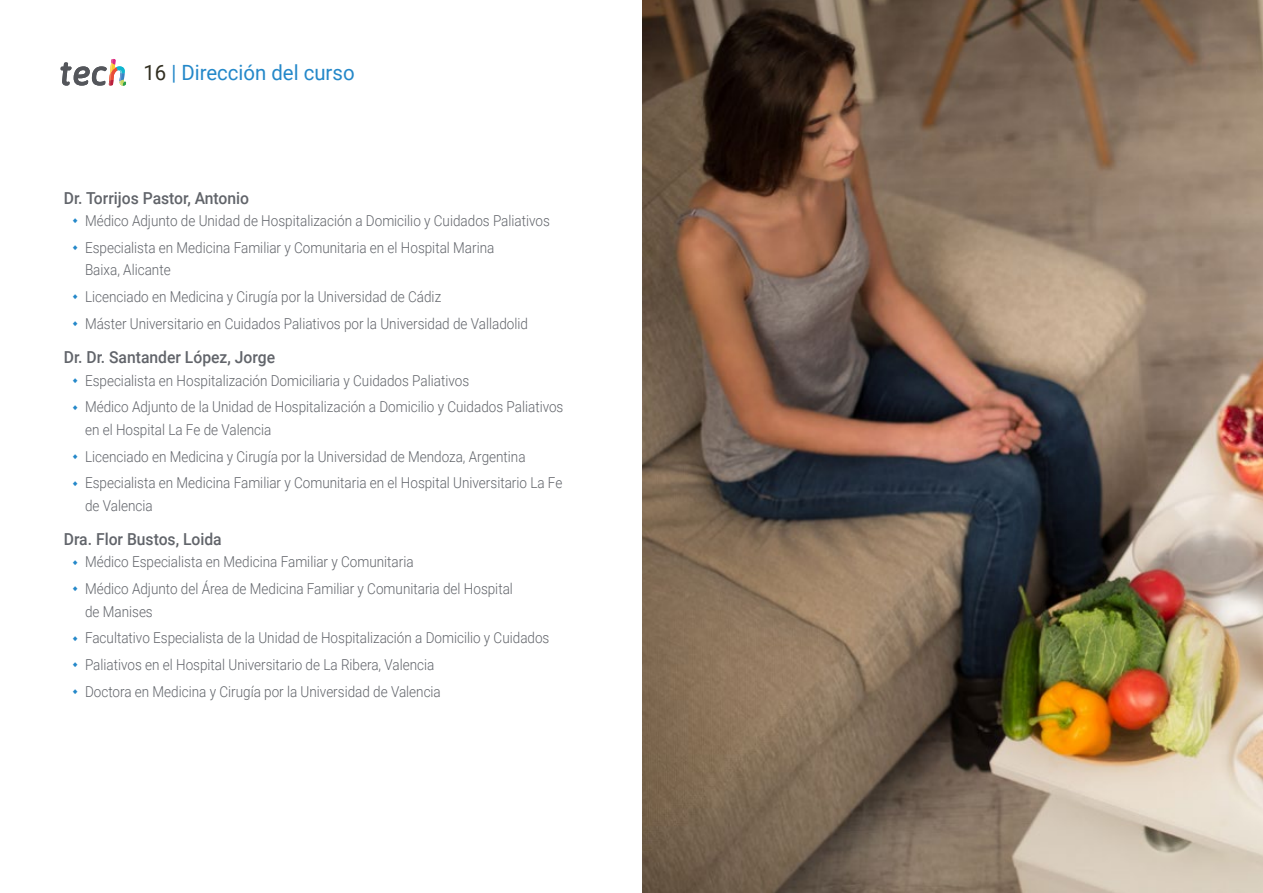
<style>
.page{position:relative;width:1263px;height:893px;background:#fff}
.page>*{position:absolute;margin:0;border:0;box-sizing:border-box;transform-origin:0 0}
.t1{font:21px "Roboto";color:#2488c9}
.t2{font:500 16.5px "Roboto";color:#61646a;scale:.95 1}
.t3{font:300 15px/26.7px "Roboto";color:#61646a;scale:.9 1}
.s1{color:#312e20}
</style>
<div class="page">
<img style="left:642px;top:0;width:621px;height:893px">
<svg style="left:61px;top:59px;width:65px;height:27px"></svg>
<h1 class="t1" style="left:144px;top:57px;width:213px"><span class="s1">16</span> | Dirección del curso</h1>
<p class="t2" style="left:64px;top:186px;width:196px">Dr. Torrijos Pastor, Antonio</p>
<p class="t3" style="left:85px;top:207px;width:518px">Médico Adjunto de Unidad de Hospitalización a Domicilio y Cuidados Paliativos<br>Especialista en Medicina Familiar y Comunitaria en el Hospital Marina</p>
<p class="t3" style="left:85px;top:256px;width:494px">Baixa, Alicante<br>Licenciado en Medicina y Cirugía por la Universidad de Cádiz<br>Máster Universitario en Cuidados Paliativos por la Universidad de Valladolid</p>
<p class="t2" style="left:64px;top:346px;width:224px">Dr. Dr. Santander López, Jorge</p>
<p class="t3" style="left:85px;top:366px;width:533px">Especialista en Hospitalización Domiciliaria y Cuidados Paliativos<br>Médico Adjunto de la Unidad de Hospitalización a Domicilio y Cuidados Paliativos</p>
<p class="t3" style="left:85px;top:415px;width:532px">en el Hospital La Fe de Valencia<br>Licenciado en Medicina y Cirugía por la Universidad de Mendoza, Argentina<br>Especialista en Medicina Familiar y Comunitaria en el Hospital Universitario La Fe</p>
<p class="t3" style="left:85px;top:491px;width:77px">de Valencia</p>
<p class="t2" style="left:64px;top:528px;width:168px">Dra. Flor Bustos, Loida</p>
<p class="t3" style="left:85px;top:548px;width:477px">Médico Especialista en Medicina Familiar y Comunitaria<br>Médico Adjunto del Área de Medicina Familiar y Comunitaria del Hospital</p>
<p class="t3" style="left:85px;top:597px;width:517px">de Manises<br>Facultativo Especialista de la Unidad de Hospitalización a Domicilio y Cuidados Paliativos en el Hospital Universitario de La Ribera, Valencia<br>Doctora en Medicina y Cirugía por la Universidad de Valencia</p>
</div>
